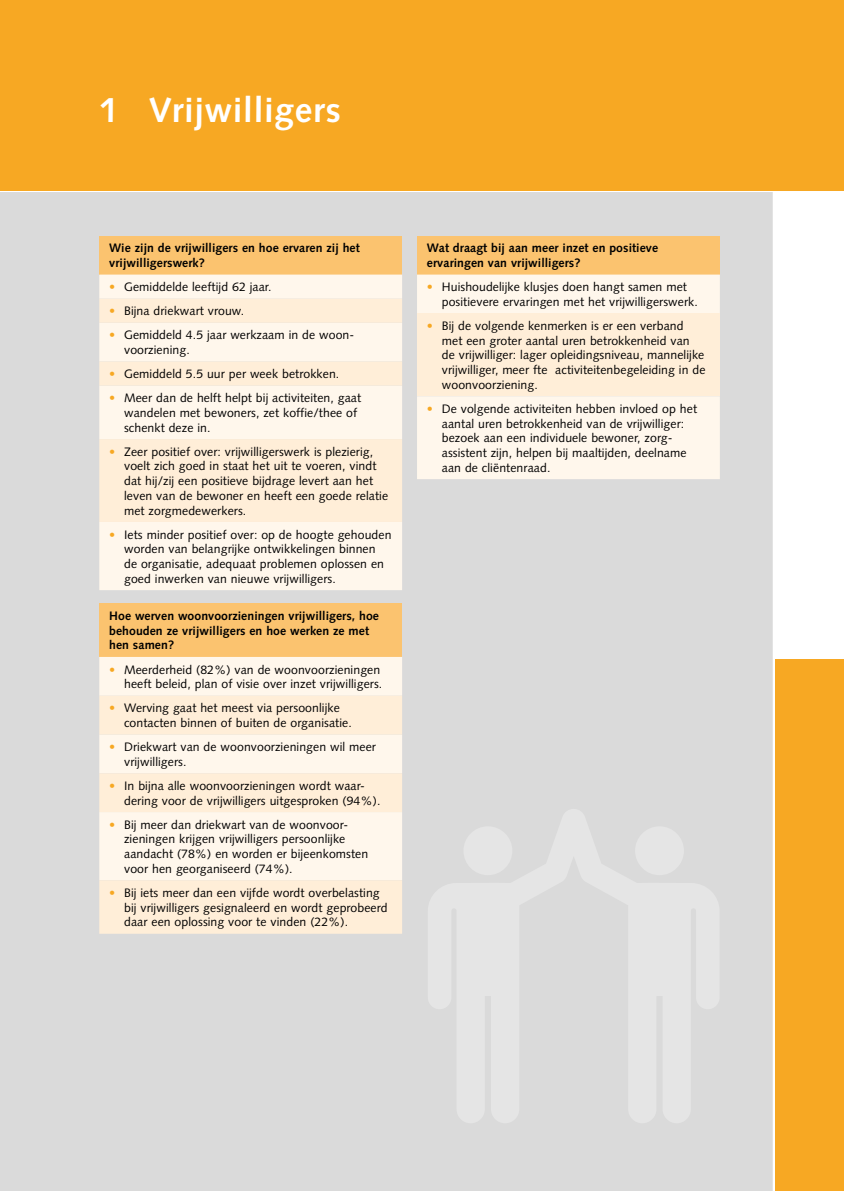
<style>
.page{position:relative;width:844px;height:1191px;background:#fff}
.page>*{position:absolute;margin:0;border:0;box-sizing:border-box;transform-origin:0 0}
.t1{font:700 35px "Syntax LT Std";letter-spacing:.02em;color:#fff}
.t2{font:12.25px/14.7px "Syntax LT Std";letter-spacing:.005em;color:#000}
.t3{font:700 12.25px/14.7px "Syntax LT Std";letter-spacing:.005em;color:#000}
.s1{color:#f7a823}
</style>
<div class="page">
<div style="left:0;top:190px;width:774px;height:1001px;background:#dadada"></div>
<div style="left:0;top:0;width:843px;height:190px;background:#f7a823"></div>
<svg style="left:427px;top:809px;width:292px;height:314px;background:#dedede"></svg>
<div style="left:635px;top:826px;width:48px;height:49px;background:#e5e5e5;border-radius:50%"></div>
<div style="left:775px;top:659px;width:68px;height:532px;background:#f7a823"></div>
<div style="left:99px;top:236px;width:303px;height:38px;background:#fbc36f"></div>
<div style="left:99px;top:274px;width:303px;height:316px;background:#fff7ec"></div>
<svg style="left:99px;top:299px;width:303px;height:223px;background:#fef1e0"></svg>
<div style="left:99px;top:603px;width:303px;height:54px;background:#fbc36f"></div>
<div style="left:99px;top:657px;width:303px;height:38px;background:#fff7ec"></div>
<svg style="left:99px;top:695px;width:303px;height:238px;background:#fef1e0"></svg>
<div style="left:417px;top:236px;width:302px;height:38px;background:#fbc36f"></div>
<div style="left:417px;top:274px;width:302px;height:205px;background:#fff7ec"></div>
<div style="left:417px;top:313px;width:302px;height:83px;background:#ffeed8"></div>
<h1 class="t1" style="left:99px;top:90px;width:243px">1 Vrijwilligers</h1>
<p class="t3" style="left:109px;top:241px;width:252px">Wie zijn de vrijwilligers en hoe ervaren zij het vrijwilligerswerk?</p>
<p class="t2" style="left:109px;top:280px;width:164px"><span class="s1">•</span> Gemiddelde leeftijd 62 jaar.</p>
<p class="t2" style="left:109px;top:304px;width:136px"><span class="s1">•</span> Bijna driekwart vrouw.</p>
<p class="t2" style="left:124px;top:328px;width:230px;text-indent:-15px"><span class="s1">•</span> Gemiddeld 4.5 jaar werkzaam in de woon&shy;voorziening.</p>
<p class="t2" style="left:109px;top:366px;width:231px"><span class="s1">•</span> Gemiddeld 5.5 uur per week betrokken.</p>
<p class="t2" style="left:124px;top:391px;width:238px;text-indent:-15px"><span class="s1">•</span> Meer dan de helft helpt bij activiteiten, gaat wandelen met bewoners, zet koffie/thee of schenkt deze in.</p>
<p class="t2" style="left:124px;top:444px;width:265px;text-indent:-15px"><span class="s1">•</span> Zeer positief over: vrijwilligerswerk is plezierig, voelt zich goed in staat het uit te voeren, vindt dat hij/zij een positieve bijdrage levert aan het leven van de bewoner en heeft een goede relatie met zorgmedewerkers.</p>
<p class="t2" style="left:124px;top:527px;width:269px;text-indent:-15px"><span class="s1">•</span> Iets minder positief over: op de hoogte gehouden worden van belangrijke ontwikkelingen binnen de organisatie, adequaat problemen oplossen en goed inwerken van nieuwe vrijwilligers.</p>
<p class="t3" style="left:109px;top:608px;width:271px">Hoe werven woonvoorzieningen vrijwilligers, hoe behouden ze vrijwilligers en hoe werken ze met hen samen?</p>
<p class="t2" style="left:109px;top:662px;width:274px;text-align:right"><span class="s1">•</span> Meerderheid (82%) van de woonvoorzieningen heeft beleid, plan of visie over inzet vrijwilligers.</p>
<p class="t2" style="left:124px;top:701px;width:229px;text-indent:-15px"><span class="s1">•</span> Werving gaat het meest via persoonlijke contacten binnen of buiten de organisatie.</p>
<p class="t2" style="left:124px;top:739px;width:253px;text-indent:-15px"><span class="s1">•</span> Driekwart van de woonvoorzieningen wil meer vrijwilligers.</p>
<p class="t2" style="left:124px;top:778px;width:258px;text-indent:-15px"><span class="s1">•</span> In bijna alle woonvoorzieningen wordt waar&shy;dering voor de vrijwilligers uitgesproken (94%).</p>
<p class="t2" style="left:124px;top:817px;width:245px;text-indent:-15px"><span class="s1">•</span> Bij meer dan driekwart van de woonvoor&shy;zieningen krijgen vrijwilligers persoonlijke aandacht (78%) en worden er bijeenkomsten voor hen georganiseerd (74%).</p>
<p class="t2" style="left:124px;top:885px;width:265px;text-indent:-15px"><span class="s1">•</span> Bij iets meer dan een vijfde wordt overbelasting bij vrijwilligers gesignaleerd en wordt geprobeerd daar een oplossing voor te vinden (22%).</p>
<p class="t3" style="left:427px;top:241px;width:233px">Wat draagt bij aan meer inzet en positieve ervaringen van vrijwilligers?</p>
<p class="t2" style="left:441px;top:280px;width:257px;text-indent:-15px"><span class="s1">•</span> Huishoudelijke klusjes doen hangt samen met positievere ervaringen met het vrijwilligerswerk.</p>
<p class="t2" style="left:441px;top:318px;width:265px;text-indent:-15px"><span class="s1">•</span> Bij de volgende kenmerken is er een verband met een groter aantal uren betrokkenheid van de vrijwilliger: lager opleidingsniveau, mannelijke vrijwilliger, meer fte activiteitenbegeleiding in de woonvoorziening.</p>
<p class="t2" style="left:441px;top:401px;width:257px;text-indent:-15px"><span class="s1">•</span> De volgende activiteiten hebben invloed op het aantal uren betrokkenheid van de vrijwilliger: bezoek aan een individuele bewoner, zorg&shy;assistent zijn, helpen bij maaltijden, deelname aan de cliëntenraad.</p>
</div>
